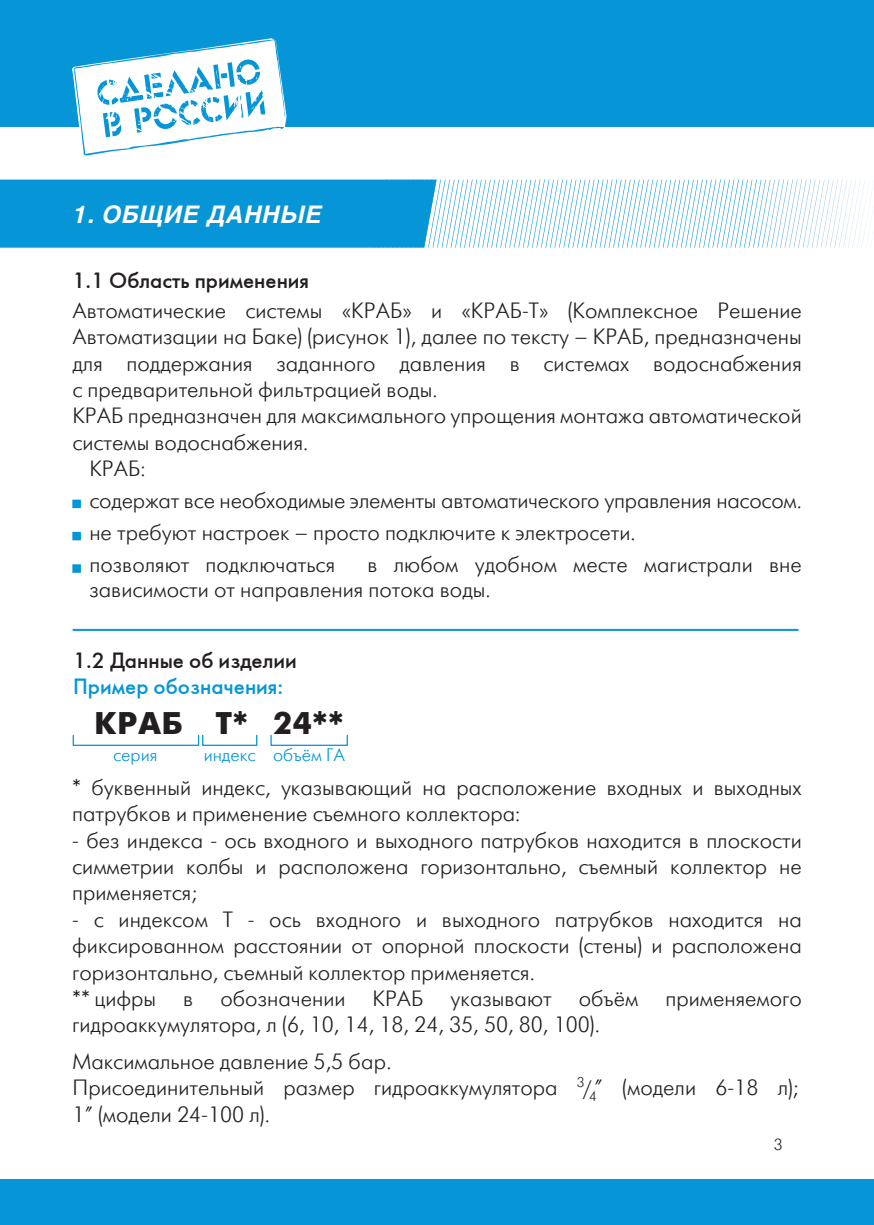
<style>
.page{position:relative;width:874px;height:1225px;background:#fff}
.page>*{position:absolute;margin:0;border:0;box-sizing:border-box;transform-origin:0 0}
.t1{font:700 31.2px "Futuris C";letter-spacing:.03em;color:#231f20}
.t2{font:italic 700 24px "Helios";letter-spacing:.03em;color:#fff}
.t3{font:22px/26.4px "Futuris Light C";color:#231f20}
.t4{font:22px "Futuris C";color:#231f20}
.t5{font:22px "Futuris C";color:#0696d7}
.t6{font:18px "Futuris Light C";color:#0696d7}
.t7{font:16px "Futuris Light C";color:#231f20}
.s1{font-size:20px}
</style>
<div class="page">
<div style="left:0;top:0;width:873px;height:127px;background:#0696d7"></div>
<svg style="left:72px;top:38px;width:215px;height:118px"></svg>
<div style="left:0;top:1179px;width:873px;height:46px;background:#0696d7"></div>
<svg style="left:504px;top:180px;width:369px;height:68px"></svg>
<div style="left:0;top:180px;width:436px;height:68px;background:#0696d7"></div>
<div style="left:72px;top:499px;width:9px;height:9px;background:#0696d7;border:1px solid #0696d7"></div>
<div style="left:72px;top:564px;width:9px;height:9px;background:#0696d7;border:1px solid #0696d7"></div>
<div style="left:72px;top:532px;width:9px;height:8px;background:#0696d7;border:1px solid #0696d7"></div>
<hr style="left:73px;top:629px;width:725px;height:2px;background:#0696d7">
<div style="left:73px;top:734px;width:126px;height:12px;border:1px solid #0696d7"></div>
<div style="left:202px;top:734px;width:55px;height:12px;border:1px solid #0696d7"></div>
<div style="left:270px;top:734px;width:78px;height:12px;border:1px solid #0696d7"></div>
<p class="t2" style="left:73px;top:201px;width:250px">1. ОБЩИЕ ДАННЫЕ</p>
<p class="t4" style="left:72px;top:267px;width:238px">1.1 Область применения</p>
<p class="t3" style="left:72px;top:298px;width:730px;text-align:justify">Автоматические системы «КРАБ» и «КРАБ-Т» (Комплексное Решение Автоматизации на Баке) (рисунок 1), далее по тексту – КРАБ, предназначены для поддержания заданного давления в системах водоснабжения с предварительной фильтрацией воды.</p>
<p class="t3" style="left:72px;top:403px;width:730px">КРАБ предназначен для максимального упрощения монтажа автоматической системы водоснабжения.</p>
<p class="t3" style="left:89px;top:456px;width:58px">КРАБ:</p>
<p class="t3" style="left:89px;top:488px;width:713px">содержат все необходимые элементы автоматического управления насосом.</p>
<p class="t3" style="left:89px;top:520px;width:547px">не требуют настроек – просто подключите к электросети.</p>
<p class="t3" style="left:89px;top:552px;width:247px">позволяют подключаться</p>
<p class="t3" style="left:89px;top:553px;width:713px;line-height:25px;text-indent:278px">в любом удобном месте магистрали вне зависимости от направления потока воды.</p>
<p class="t4" style="left:73px;top:647px;width:225px">1.2 Данные об изделии</p>
<p class="t5" style="left:73px;top:673px;width:211px">Пример обозначения:</p>
<p class="t1" style="left:95px;top:706px;width:250px">КРАБ Т* 24**</p>
<p class="t6" style="left:113px;top:746px;width:46px">серия</p>
<p class="t6" style="left:203px;top:746px;width:54px">индекс</p>
<p class="t6" style="left:273px;top:746px;width:73px">объём ГА</p>
<p class="t3" style="left:72px;top:774px;width:730px">* буквенный индекс, указывающий на расположение входных и выходных патрубков и применение съемного коллектора:</p>
<p class="t3" style="left:72px;top:827px;width:730px;text-align:justify">- без индекса - ось входного и выходного патрубков находится в плоскости симметрии колбы и расположена горизонтально, съемный коллектор не применяется;</p>
<p class="t3" style="left:72px;top:906px;width:730px;text-align:justify">- с индексом Т - ось входного и выходного патрубков находится на фиксированном расстоянии от опорной плоскости (стены) и расположена горизонтально, съемный коллектор применяется.</p>
<p class="t3" style="left:72px;top:986px;width:730px">** цифры в обозначении КРАБ указывают объём применяемого гидроаккумулятора, л (6, 10, 14, 18, 24, 35, 50, 80, 100).</p>
<p class="t3" style="left:73px;top:1048px;width:320px">Максимальное давление 5,5 бар.</p>
<p class="t3" style="left:73px;top:1075px;width:727px">Присоединительный размер гидроаккумулятора <sup>3</sup><span class="s1">/</span><sub>4</sub>” (модели 6-18 л);<br>1” (модели 24-100 л).</p>
<p class="t7" style="left:773px;top:1136px;width:10px">3</p>
</div>
